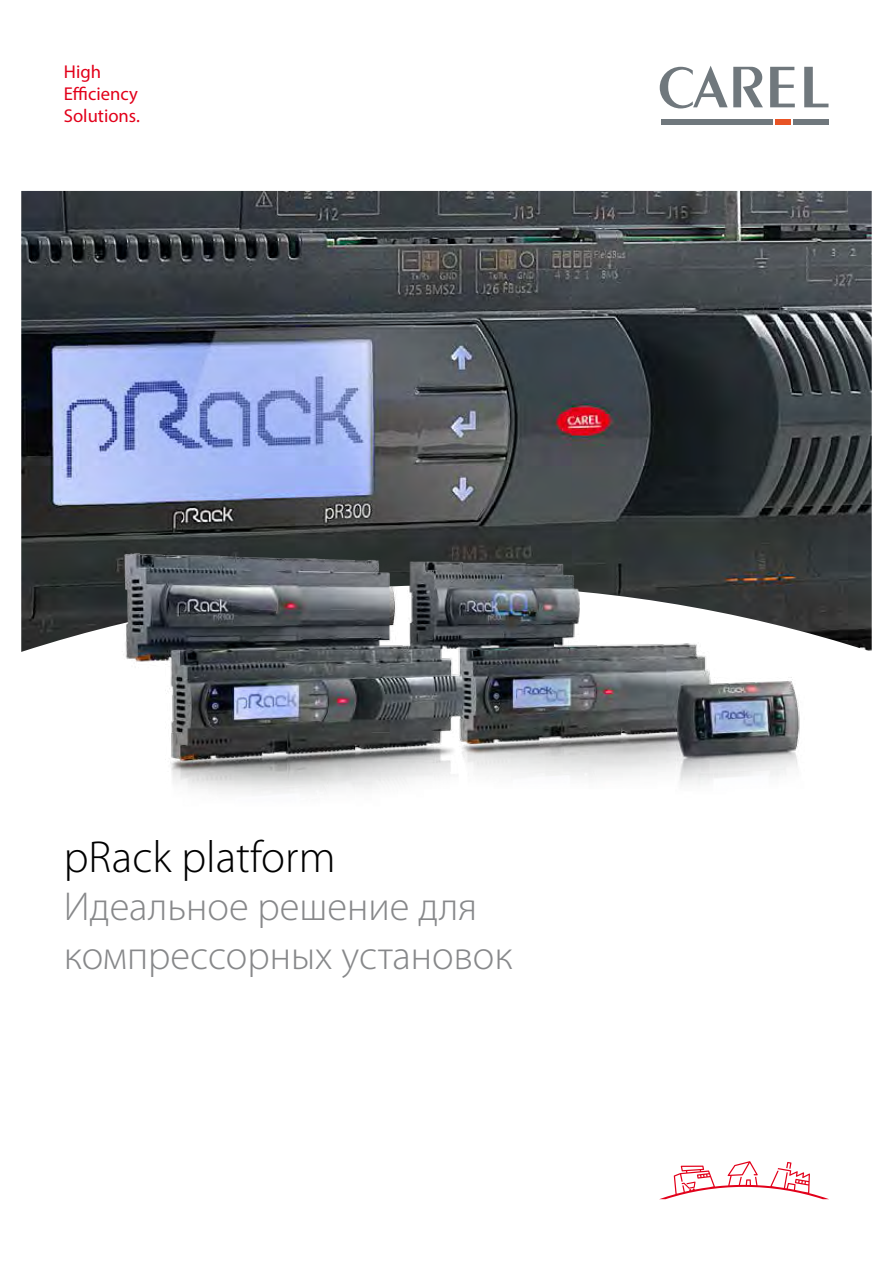
<style>
.page{position:relative;width:893px;height:1263px;background:#fff}
.page>*{position:absolute;margin:0;border:0;box-sizing:border-box;transform-origin:0 0}
.t1{font:300 45px "Myriad Pro";color:#000}
.t2{font:300 40.5px/48.6px "Myriad Pro";color:#87888a}
.t3{font:18.6px/22.4px "Myriad Pro";color:#e2001a}
</style>
<div class="page">
<svg style="left:770px;top:67px;width:25px;height:40px"></svg>
<svg style="left:804px;top:67px;width:24px;height:40px"></svg>
<svg style="left:660px;top:66px;width:103px;height:42px"></svg>
<div style="left:661px;top:120px;width:112px;height:5px;background:#70787d"></div>
<div style="left:775px;top:120px;width:16px;height:5px;background:#e85425"></div>
<div style="left:793px;top:120px;width:36px;height:5px;background:#70787d"></div>
<svg style="left:660px;top:1161px;width:169px;height:38px"></svg>
<img style="left:21px;top:191px;width:851px;height:461px">
<img style="left:115px;top:532px;width:706px;height:262px">
<p class="t3" style="left:64px;top:60px;width:78px">High<br>Efficiency<br>Solutions.</p>
<p class="t1" style="left:64px;top:832px;width:273px">pRack platform</p>
<p class="t2" style="left:64px;top:883px;width:450px">Идеальное решение для компрессорных установок</p>
</div>
